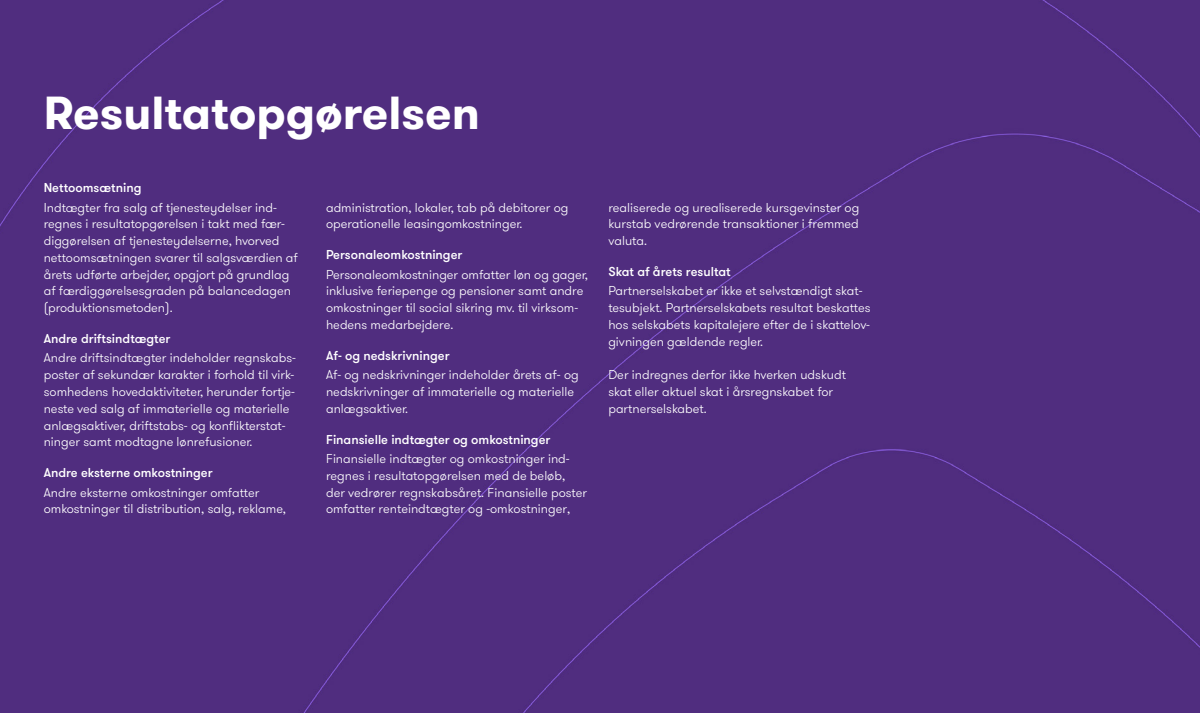
<style>
.page{position:relative;width:1200px;height:713px;background:#fff}
.page>*{position:absolute;margin:0;border:0;box-sizing:border-box;transform-origin:0 0}
.t1{font:700 46.25px "GT Walsheim Pro";color:#fff}
.t2{font:300 12.88px/16.8px "GT Walsheim Pro";color:#fff}
.t3{font:500 12.88px "GT Walsheim Pro";color:#fff}
</style>
<div class="page">
<div style="left:0;top:0;width:1200px;height:712px;background:#502d7f"></div>
<h1 class="t1" style="left:44px;top:82px;width:438px">Resultatopgørelsen</h1>
<p class="t3" style="left:44px;top:180px;width:99px">Nettoomsætning</p>
<p class="t2" style="left:44px;top:199px;width:256px">Indtægter fra salg af tjenesteydelser ind&shy;regnes i resultatopgørelsen i takt med fær&shy;diggørelsen af tjenesteydelserne, hvorved nettoomsætningen svarer til salgsværdien af årets udførte arbejder, opgjort på grundlag af færdiggørelsesgraden på balancedagen (produktionsmetoden).</p>
<p class="t3" style="left:44px;top:330px;width:128px">Andre driftsindtægter</p>
<p class="t2" style="left:44px;top:350px;width:254px">Andre driftsindtægter indeholder regnskabs&shy;poster af sekundær karakter i forhold til virk&shy;somhedens hovedaktiviteter, herunder fortje&shy;neste ved salg af immaterielle og materielle anlægsaktiver, driftstabs- og konflikterstat&shy;ninger samt modtagne lønrefusioner.</p>
<p class="t3" style="left:44px;top:464px;width:170px">Andre eksterne omkostninger</p>
<p class="t2" style="left:44px;top:484px;width:244px">Andre eksterne omkostninger omfatter omkostninger til distribution, salg, reklame,</p>
<p class="t2" style="left:326px;top:199px;width:244px">administration, lokaler, tab på debitorer og operationelle leasingomkostninger.</p>
<p class="t3" style="left:326px;top:247px;width:138px">Personaleomkostninger</p>
<p class="t2" style="left:326px;top:266px;width:263px">Personaleomkostninger omfatter løn og gager, inklusive feriepenge og pensioner samt andre omkostninger til social sikring mv. til virksom&shy;hedens medarbejdere.</p>
<p class="t3" style="left:326px;top:347px;width:125px">Af- og nedskrivninger</p>
<p class="t2" style="left:326px;top:366px;width:254px">Af- og nedskrivninger indeholder årets af- og nedskrivninger af immaterielle og materielle anlægsaktiver.</p>
<p class="t3" style="left:326px;top:431px;width:226px">Finansielle indtægter og omkostninger</p>
<p class="t2" style="left:326px;top:450px;width:263px">Finansielle indtægter og omkostninger ind&shy;regnes i resultatopgørelsen med de beløb, der vedrører regnskabsåret. Finansielle poster omfatter renteindtægter og -omkostninger,</p>
<p class="t2" style="left:608px;top:199px;width:252px;text-align:justify">realiserede og urealiserede kursgevinster og kurstab vedrørende transaktioner i fremmed valuta.</p>
<p class="t3" style="left:608px;top:263px;width:124px">Skat af årets resultat</p>
<p class="t2" style="left:608px;top:283px;width:264px">Partnerselskabet er ikke et selvstændigt skat&shy;tesubjekt. Partnerselskabets resultat beskattes hos selskabets kapitalejere efter de i skattelov&shy;givningen gældende regler.</p>
<p class="t2" style="left:608px;top:366px;width:239px">Der indregnes derfor ikke hverken udskudt skat eller aktuel skat i årsregnskabet for partnerselskabet.</p>
</div>
